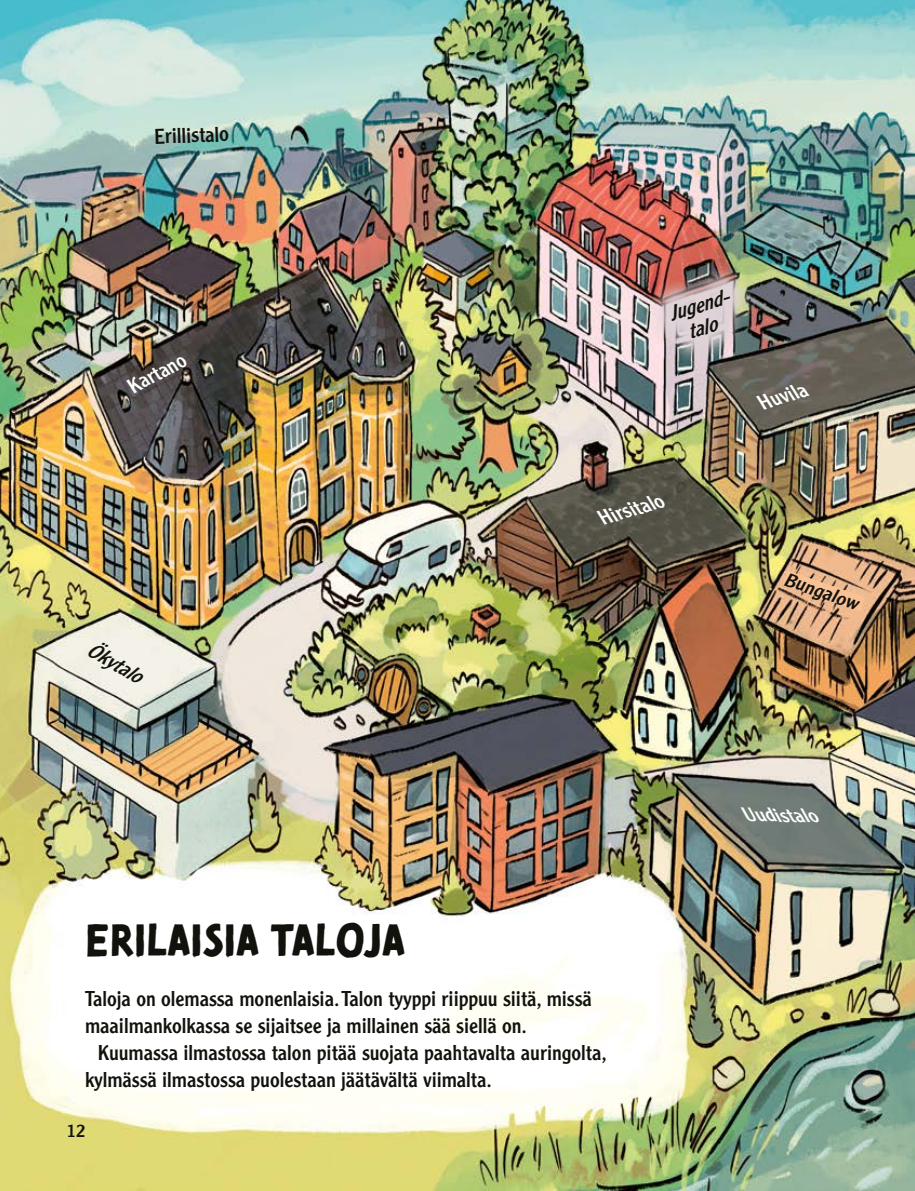
<style>
.page{position:relative;width:915px;height:1191px;background:#fff}
.page>*{position:absolute;margin:0;border:0;box-sizing:border-box;transform-origin:0 0}
.t1{font:45px "Tomarik Brush";color:#12120d}
.t2{font:21px/27px "Clearface Gothic LT Std";color:#12120d}
.t3{font:italic 21px/22.5px "Clearface Gothic LT Std";color:#12120d;text-align:center}
.t4{font:italic 21px "Clearface Gothic LT Std";color:#fff}
.t5{font:21px "Clearface Gothic LT Std";color:#fff}
.t6{font:italic 18.9px "Clearface Gothic LT Std";color:#fff;scale:1.11 1}
.t7{font:italic 18.9px "Clearface Gothic LT Std";color:#12120d;scale:1.11 1}
.t8{font:18px "Clearface Gothic LT Std";color:#12120d}
</style>
<div class="page">
<img style="left:0;top:0;width:914px;height:1191px">
<img style="left:645px;top:264px;width:111px;height:101px">
<svg style="left:782px;top:570px;width:82px;height:41px;background:#dbaa84"></svg>
<p class="t2" style="left:154px;top:122px;width:76px;rotate:-2deg">Erillistalo</p>
<p class="t5" style="left:124px;top:375px;width:64px;rotate:-28deg">Kartano</p>
<p class="t3" style="left:95px;top:637px;width:61px;rotate:30deg">Ökytalo</p>
<p class="t3" style="left:666px;top:303px;width:66px;rotate:-17deg">Jugend&shy;talo</p>
<p class="t4" style="left:756px;top:390px;width:51px;rotate:-17deg">Huvila</p>
<p class="t4" style="left:597px;top:505px;width:68px;rotate:-17deg">Hirsitalo</p>
<p class="t7" style="left:788px;top:567px;width:71px;rotate:19deg">Bungalow</p>
<h1 class="t1" style="left:85px;top:899px;width:321px">ERILAISIA TALOJA</h1>
<p class="t2" style="left:85px;top:984px;width:508px">Taloja on olemassa monenlaisia. Talon tyyppi riippuu siitä, missä maailmankolkassa se sijaitsee ja millainen sää siellä on.</p>
<p class="t2" style="left:85px;top:1039px;width:523px;text-indent:13px">Kuumassa ilmastossa talon pitää suojata paahtavalta auringolta, kylmässä ilmastossa puolestaan jäätävältä viimalta.</p>
<p class="t8" style="left:67px;top:1119px;width:20px">12</p>
<p class="t6" style="left:747px;top:802px;width:68px;rotate:1deg">Uudistalo</p>
</div>
